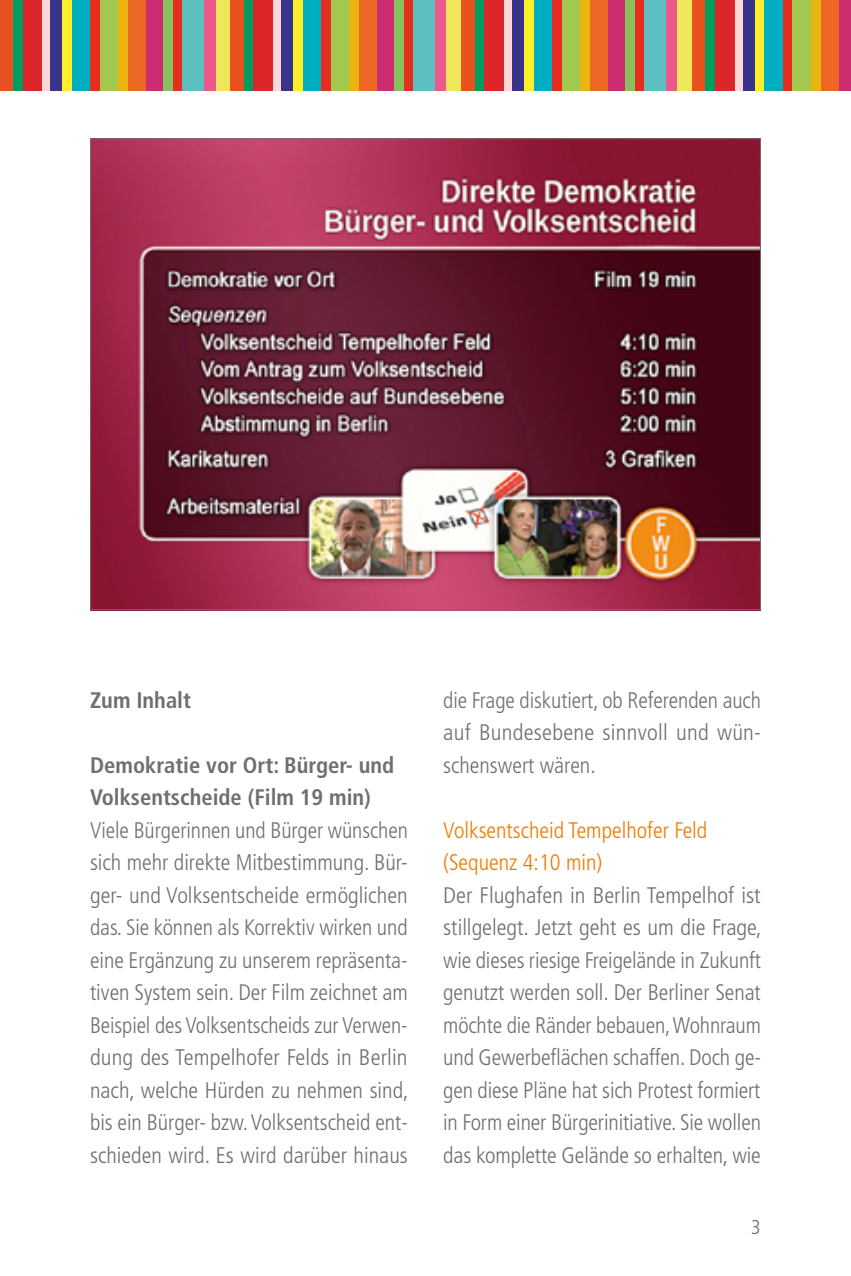
<style>
.page{position:relative;width:851px;height:1276px;background:#fff}
.page>*{position:absolute;margin:0;border:0;box-sizing:border-box;transform-origin:0 0}
.t1{font:300 condensed 22.5px/32.5px "Frutiger LT Std";color:#6f6f6e;text-align:justify}
.t2{font:700 condensed 22.5px/32.5px "Frutiger LT Std";color:#6f6f6e}
.t3{font:300 condensed 22.5px/32.5px "Frutiger LT Std";color:#ef7b00}
.t4{font:300 condensed 20px "Frutiger LT Std";color:#6f6f6e}
</style>
<div class="page">
<div style="left:0;top:0;width:13px;height:90px;background:#e95120"></div>
<div style="left:13px;top:0;width:10px;height:90px;background:#009d61"></div>
<div style="left:23px;top:0;width:19px;height:90px;background:#dc2629"></div>
<div style="left:42px;top:0;width:9px;height:90px;background:#f9d9d8"></div>
<div style="left:51px;top:0;width:11px;height:90px;background:#39338a"></div>
<div style="left:62px;top:0;width:10px;height:90px;background:#ffee2a"></div>
<div style="left:72px;top:0;width:18px;height:90px;background:#00aec2"></div>
<div style="left:90px;top:0;width:10px;height:90px;background:#e52e1f"></div>
<div style="left:100px;top:0;width:18px;height:90px;background:#a3c850"></div>
<div style="left:118px;top:0;width:10px;height:90px;background:#ebb510"></div>
<div style="left:128px;top:0;width:18px;height:90px;background:#ed6825"></div>
<div style="left:146px;top:0;width:17px;height:90px;background:#cd2c70"></div>
<div style="left:163px;top:0;width:10px;height:90px;background:#88c05b"></div>
<div style="left:173px;top:0;width:10px;height:90px;background:#e52e1f"></div>
<div style="left:183px;top:0;width:21px;height:90px;background:#5dbfbf"></div>
<div style="left:204px;top:0;width:11px;height:90px;background:#eb598c"></div>
<div style="left:215px;top:0;width:15px;height:90px;background:#efe75a"></div>
<div style="left:230px;top:0;width:14px;height:90px;background:#e95120"></div>
<div style="left:244px;top:0;width:9px;height:90px;background:#009d61"></div>
<div style="left:253px;top:0;width:20px;height:90px;background:#dc2629"></div>
<div style="left:273px;top:0;width:8px;height:90px;background:#f9d9d8"></div>
<div style="left:281px;top:0;width:12px;height:90px;background:#39338a"></div>
<div style="left:293px;top:0;width:10px;height:90px;background:#ffee2a"></div>
<div style="left:303px;top:0;width:18px;height:90px;background:#00aec2"></div>
<div style="left:321px;top:0;width:10px;height:90px;background:#e52e1f"></div>
<div style="left:331px;top:0;width:18px;height:90px;background:#a3c850"></div>
<div style="left:349px;top:0;width:10px;height:90px;background:#ebb510"></div>
<div style="left:359px;top:0;width:18px;height:90px;background:#ed6825"></div>
<div style="left:377px;top:0;width:16px;height:90px;background:#cd2c70"></div>
<div style="left:393px;top:0;width:10px;height:90px;background:#88c05b"></div>
<div style="left:403px;top:0;width:10px;height:90px;background:#e52e1f"></div>
<div style="left:413px;top:0;width:22px;height:90px;background:#5dbfbf"></div>
<div style="left:435px;top:0;width:11px;height:90px;background:#eb598c"></div>
<div style="left:446px;top:0;width:15px;height:90px;background:#efe75a"></div>
<div style="left:461px;top:0;width:13px;height:90px;background:#e95120"></div>
<div style="left:474px;top:0;width:10px;height:90px;background:#009d61"></div>
<div style="left:484px;top:0;width:20px;height:90px;background:#dc2629"></div>
<div style="left:504px;top:0;width:8px;height:90px;background:#f9d9d8"></div>
<div style="left:512px;top:0;width:12px;height:90px;background:#39338a"></div>
<div style="left:524px;top:0;width:10px;height:90px;background:#ffee2a"></div>
<div style="left:534px;top:0;width:18px;height:90px;background:#00aec2"></div>
<div style="left:552px;top:0;width:10px;height:90px;background:#e52e1f"></div>
<div style="left:562px;top:0;width:18px;height:90px;background:#a3c850"></div>
<div style="left:580px;top:0;width:10px;height:90px;background:#ebb510"></div>
<div style="left:590px;top:0;width:18px;height:90px;background:#ed6825"></div>
<div style="left:608px;top:0;width:16px;height:90px;background:#cd2c70"></div>
<div style="left:624px;top:0;width:10px;height:90px;background:#88c05b"></div>
<div style="left:634px;top:0;width:10px;height:90px;background:#e52e1f"></div>
<div style="left:644px;top:0;width:21px;height:90px;background:#5dbfbf"></div>
<div style="left:665px;top:0;width:12px;height:90px;background:#eb598c"></div>
<div style="left:677px;top:0;width:15px;height:90px;background:#efe75a"></div>
<div style="left:692px;top:0;width:13px;height:90px;background:#e95120"></div>
<div style="left:705px;top:0;width:10px;height:90px;background:#009d61"></div>
<div style="left:715px;top:0;width:20px;height:90px;background:#dc2629"></div>
<div style="left:735px;top:0;width:8px;height:90px;background:#f9d9d8"></div>
<div style="left:743px;top:0;width:11px;height:90px;background:#39338a"></div>
<div style="left:754px;top:0;width:10px;height:90px;background:#ffee2a"></div>
<div style="left:764px;top:0;width:18px;height:90px;background:#00aec2"></div>
<div style="left:782px;top:0;width:10px;height:90px;background:#e52e1f"></div>
<div style="left:792px;top:0;width:18px;height:90px;background:#a3c850"></div>
<div style="left:810px;top:0;width:10px;height:90px;background:#ebb510"></div>
<div style="left:820px;top:0;width:18px;height:90px;background:#ed6825"></div>
<div style="left:838px;top:0;width:12px;height:90px;background:#cd2c70"></div>
<img style="left:92px;top:140px;width:666px;height:468px">
<p class="t2" style="left:90px;top:683px;width:102px">Zum Inhalt</p>
<p class="t2" style="left:90px;top:748px;width:305px">Demokratie vor Ort: Bürger- und<br>Volksentscheide (Film 19 min)</p>
<p class="t1" style="left:90px;top:814px;width:320px">Viele Bürgerinnen und Bürger wünschen sich mehr direkte Mitbestimmung. Bür&shy;ger- und Volksentscheide ermöglichen das. Sie können als Korrektiv wirken und eine Ergänzung zu unserem repräsenta&shy;tiven System sein. Der Film zeichnet am Beispiel des Volksentscheids zur Verwen&shy;dung des Tempelhofer Felds in Berlin nach, welche Hürden zu nehmen sind, bis ein Bürger- bzw. Volksentscheid ent&shy;schieden wird. Es wird darüber hinaus</p>
<p class="t1" style="left:443px;top:684px;width:319px">die Frage diskutiert, ob Referenden auch auf Bundesebene sinnvoll und wün&shy;schenswert wären.</p>
<p class="t3" style="left:443px;top:814px;width:265px">Volksentscheid Tempelhofer Feld (Sequenz 4:10 min)</p>
<p class="t1" style="left:443px;top:879px;width:320px">Der Flughafen in Berlin Tempelhof ist stillgelegt. Jetzt geht es um die Frage, wie dieses riesige Freigelände in Zukunft genutzt werden soll. Der Berliner Senat möchte die Ränder bebauen,Wohnraum und Gewerbeflächen schaffen. Doch ge&shy;gen diese Pläne hat sich Protest formiert in Form einer Bürgerinitiative. Sie wollen das komplette Gelände so erhalten, wie</p>
<p class="t4" style="left:751px;top:1216px;width:11px">3</p>
</div>
